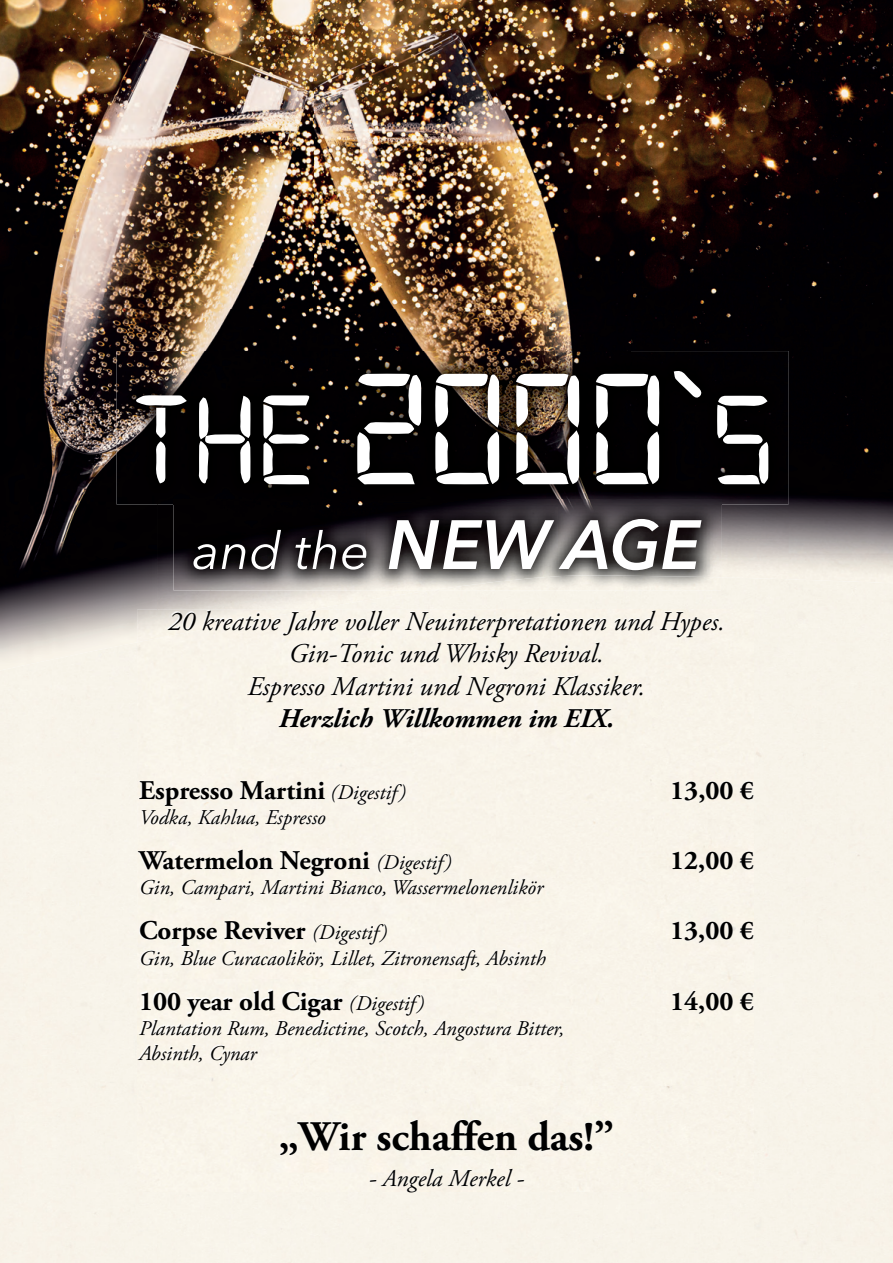
<style>
.page{position:relative;width:893px;height:1263px;background:#fff}
.page>*{position:absolute;margin:0;border:0;box-sizing:border-box;transform-origin:0 0}
.t1{font:italic 51.75px "Avenir Next LT Pro";color:#fff}
.t2{font:700 42px "Adobe Garamond Pro";color:#000}
.t3{font:700 27px "Adobe Garamond Pro";color:#000}
.t4{font:italic 27px/32.4px "Adobe Garamond Pro";color:#000;text-align:center}
.t5{font:italic 700 27px "Adobe Garamond Pro";color:#000}
.t6{font:italic 24px "Adobe Garamond Pro";color:#000}
.t7{font:italic 21px/25.2px "Adobe Garamond Pro";color:#000}
.s1{font-weight:600;font-size:68.85px}
.s2{font-weight:400;font-style:italic;font-size:21px}
</style>
<div class="page">
<div style="left:431px;top:579px;width:462px;height:91px;background:#f7f3e9"></div>
<img style="left:0;top:0;width:630px;height:309px">
<img style="left:630px;top:0;width:263px;height:361px">
<img style="left:0;top:309px;width:157px;height:361px">
<img style="left:157px;top:309px;width:474px;height:42px">
<img style="left:788px;top:361px;width:105px;height:222px">
<img style="left:157px;top:504px;width:53px;height:106px">
<img style="left:721px;top:504px;width:67px;height:75px">
<img style="left:137px;top:610px;width:616px;height:582px">
<img style="left:137px;top:610px;width:174px;height:32px">
<img style="left:173px;top:504px;width:548px;height:86px">
<img style="left:117px;top:351px;width:672px;height:153px">
<svg style="left:199px;top:396px;width:51px;height:88px"></svg>
<svg style="left:357px;top:374px;width:64px;height:111px"></svg>
<svg style="left:435px;top:374px;width:64px;height:110px"></svg>
<svg style="left:263px;top:395px;width:47px;height:89px"></svg>
<img style="left:516px;top:374px;width:63px;height:111px">
<svg style="left:595px;top:374px;width:64px;height:110px"></svg>
<svg style="left:135px;top:395px;width:52px;height:88px"></svg>
<svg style="left:674px;top:370px;width:28px;height:29px"></svg>
<svg style="left:717px;top:396px;width:51px;height:88px"></svg>
<h1 class="t1" style="left:192px;top:520px;width:510px">and the <span class="s1">NEW AGE</span></h1>
<p class="t4" style="left:168px;top:606px;width:558px">20 kreative Jahre voller Neuinterpretationen und Hypes.<br>Gin-Tonic und Whisky Revival.<br>Espresso Martini und Negroni Klassiker.</p>
<p class="t5" style="left:279px;top:703px;width:337px">Herzlich Willkommen im EIX.</p>
<p class="t3" style="left:139px;top:775px;width:268px">Espresso Martini <span class="s2">(Digestif)</span></p>
<p class="t3" style="left:670px;top:775px;width:85px">13,00 €</p>
<p class="t7" style="left:139px;top:805px;width:188px">Vodka, Kahlua, Espresso</p>
<p class="t3" style="left:139px;top:845px;width:314px">Watermelon Negroni <span class="s2">(Digestif)</span></p>
<p class="t3" style="left:670px;top:845px;width:85px">12,00 €</p>
<p class="t7" style="left:139px;top:876px;width:406px">Gin, Campari, Martini Bianco, Wassermelonenlikör</p>
<p class="t3" style="left:139px;top:915px;width:250px">Corpse Reviver <span class="s2">(Digestif)</span></p>
<p class="t3" style="left:670px;top:915px;width:85px">13,00 €</p>
<p class="t7" style="left:139px;top:946px;width:408px">Gin, Blue Curacaolikör, Lillet, Zitronensaft, Absinth</p>
<p class="t3" style="left:139px;top:985px;width:287px">100 year old Cigar <span class="s2">(Digestif)</span></p>
<p class="t3" style="left:670px;top:985px;width:85px">14,00 €</p>
<p class="t7" style="left:139px;top:1016px;width:427px">Plantation Rum, Benedictine, Scotch, Angostura Bitter,<br>Absinth, Cynar</p>
<h2 class="t2" style="left:279px;top:1112px;width:337px">„Wir schaffen das!”</h2>
<p class="t6" style="left:369px;top:1164px;width:157px">- Angela Merkel -</p>
</div>
